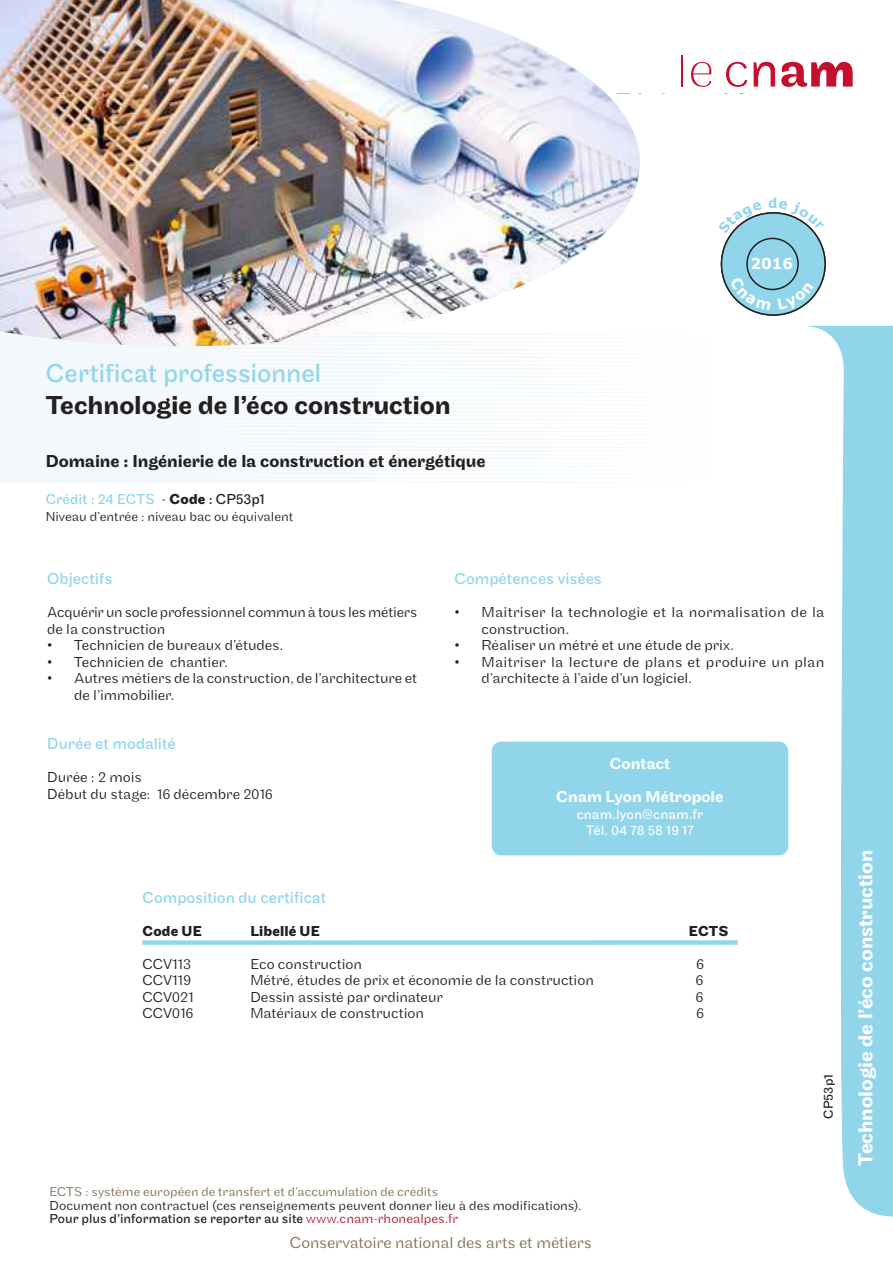
<style>
.page{position:relative;width:893px;height:1263px;background:#fff}
.page>*{position:absolute;margin:0;border:0;box-sizing:border-box;transform-origin:0 0}
.titre_orange{font:500 27px "Maple";letter-spacing:-.005em;color:#231f20}
.Titre_en_tête{font:27px "Maple";letter-spacing:-.01em;color:#91d5ea}
.titre_orange-2{font:500 21px "Maple";letter-spacing:-.005em;color:#fff}
.titre_orange-3{font:500 18px "Maple";letter-spacing:-.005em;color:#231f20}
.titre_orange-4{font:16.5px "Maple";color:#91d5ea}
.Texte_courant{font:300 16.5px "Maple";letter-spacing:-.005em;color:#806f57}
.t1{font:500 16.5px "Maple";color:#fff}
.Texte_courant-2{font:16.5px "Maple";color:#91d5ea}
.titre_orange-5{font:300 15px/16.5px "Maple";color:#231f20}
.Texte_courant-3{font:15px "Maple";color:#91d5ea}
.titre_orange-6{font:700 15px "Maple";letter-spacing:.005em;color:#231f20}
.t2{font:700 15px "Verdana";color:#fff}
.t3{font:14.25px "Maple";color:#fff}
.titre_orange-7{font:300 13.5px "Maple";letter-spacing:.005em;color:#231f20}
.titre_orange-8{font:13.5px "Maple";letter-spacing:.005em;color:#231f20}
.Texte_courant-4{font:300 13.5px "Maple";color:#231f20}
.Texte_courant-5{font:13.5px "Maple";letter-spacing:.005em;color:#231f20}
.texte_colonne{font:300 13.2px "Maple";letter-spacing:.005em;color:#806f57}
.s1{font-weight:300;color:#231f20}
.s2{font-weight:700;color:#231f20}
.s3{color:#231f20}
.s4{font-weight:300;color:#ad1730}
</style>
<div class="page">
<svg style="left:0;top:346px;width:599px;height:136px;fill:#f2f8fc"></svg>
<svg style="left:806px;top:325px;width:87px;height:892px;fill:#91d5ea"></svg>
<div style="left:721px;top:213px;width:104px;height:102px;background:#91d5ea;border-radius:50%"></div>
<div style="left:721px;top:212px;width:105px;height:104px;border:2px solid #231f20;border-radius:50%"></div>
<div style="left:746px;top:238px;width:53px;height:52px;border:2px solid #231f20;border-radius:50%"></div>
<svg style="left:691px;top:62px;width:20px;height:25px"></svg>
<hr style="left:681px;top:55px;width:2px;height:32px;background:#c3102e">
<svg style="left:726px;top:62px;width:21px;height:25px"></svg>
<svg style="left:754px;top:62px;width:21px;height:25px"></svg>
<svg style="left:781px;top:62px;width:72px;height:25px"></svg>
<img style="left:0;top:0;width:640px;height:346px">
<div style="left:492px;top:742px;width:296px;height:113px;background:#91d5ea;border-radius:10px"></div>
<div style="left:142px;top:940px;width:596px;height:5px;background:#91d5ea"></div>
<svg style="left:731px;top:213px;width:31px;height:20px"></svg>
<svg style="left:768px;top:212px;width:45px;height:18px"></svg>
<svg style="left:730px;top:276px;width:41px;height:34px"></svg>
<svg style="left:777px;top:282px;width:37px;height:28px"></svg>
<p class="t2" style="left:750px;top:252px;width:44px">2016</p>
<p class="Titre_en_tête" style="left:46px;top:358px;width:277px">Certificat professionnel</p>
<p class="titre_orange" style="left:46px;top:389px;width:407px">Technologie de l’éco construction</p>
<p class="titre_orange-3" style="left:46px;top:451px;width:441px">Domaine : Ingénierie de la construction et énergétique</p>
<p class="Texte_courant-3" style="left:46px;top:491px;width:221px">Crédit : 24 ECTS <span class="s1">-</span> <span class="s2">Code</span> <span class="s3">: CP53p1</span></p>
<p class="Texte_courant-4" style="left:46px;top:509px;width:249px">Niveau d’entrée : niveau bac ou équivalent</p>
<p class="titre_orange-4" style="left:47px;top:569px;width:67px">Objectifs</p>
<p class="titre_orange-5" style="left:47px;top:604px;width:371px">Acquérir un socle professionnel commun à tous les métiers de la construction</p>
<p class="titre_orange-5" style="left:47px;top:637px;width:238px">• Technicien de bureaux d’études.</p>
<p class="titre_orange-5" style="left:47px;top:654px;width:182px">• Technicien de chantier.</p>
<p class="titre_orange-5" style="left:74px;top:670px;width:344px;text-indent:-27px">• Autres métiers de la construction, de l’architecture et de l’immobilier.</p>
<p class="titre_orange-4" style="left:47px;top:734px;width:130px">Durée et modalité</p>
<p class="titre_orange-5" style="left:47px;top:769px;width:96px">Durée : 2 mois</p>
<p class="titre_orange-5" style="left:47px;top:786px;width:227px">Début du stage: 16 décembre 2016</p>
<p class="titre_orange-4" style="left:454px;top:569px;width:149px">Compétences visées</p>
<p class="titre_orange-5" style="left:481px;top:604px;width:344px;text-indent:-27px">• Maitriser la technologie et la normalisation de la construction.</p>
<p class="titre_orange-5" style="left:454px;top:637px;width:281px">• Réaliser un métré et une étude de prix.</p>
<p class="titre_orange-5" style="left:481px;top:654px;width:344px;text-indent:-27px">• Maitriser la lecture de plans et produire un plan d’architecte à l’aide d’un logiciel.</p>
<p class="t1" style="left:610px;top:754px;width:62px">Contact</p>
<p class="t1" style="left:556px;top:787px;width:169px">Cnam Lyon Métropole</p>
<p class="t3" style="left:577px;top:806px;width:128px">cnam.lyon@cnam.fr</p>
<p class="t3" style="left:586px;top:823px;width:109px">Tél. 04 78 58 19 17</p>
<p class="Texte_courant-2" style="left:142px;top:888px;width:185px">Composition du certificat</p>
<p class="titre_orange-6" style="left:142px;top:922px;width:61px">Code UE</p>
<p class="titre_orange-6" style="left:250px;top:922px;width:71px">Libellé UE</p>
<p class="titre_orange-6" style="left:689px;top:922px;width:41px">ECTS</p>
<p class="titre_orange-5" style="left:142px;top:956px;width:50px">CCV113</p>
<p class="titre_orange-5" style="left:250px;top:956px;width:113px">Eco construction</p>
<p class="titre_orange-5" style="left:696px;top:956px;width:10px">6</p>
<p class="titre_orange-5" style="left:142px;top:972px;width:50px">CCV119</p>
<p class="titre_orange-5" style="left:250px;top:972px;width:345px">Métré, études de prix et économie de la construction</p>
<p class="titre_orange-5" style="left:695px;top:972px;width:10px">6</p>
<p class="titre_orange-5" style="left:142px;top:989px;width:53px">CCV021</p>
<p class="titre_orange-5" style="left:250px;top:989px;width:194px">Dessin assisté par ordinateur</p>
<p class="titre_orange-5" style="left:695px;top:989px;width:10px">6</p>
<p class="titre_orange-5" style="left:142px;top:1005px;width:53px">CCV016</p>
<p class="titre_orange-5" style="left:250px;top:1005px;width:175px">Matériaux de construction</p>
<p class="titre_orange-5" style="left:696px;top:1005px;width:10px">6</p>
<p class="texte_colonne" style="left:50px;top:1184px;width:390px">ECTS : système européen de transfert et d’accumulation de crédits</p>
<p class="titre_orange-7" style="left:50px;top:1197px;width:534px">Document non contractuel (ces renseignements peuvent donner lieu à des modifications).</p>
<p class="titre_orange-8" style="left:50px;top:1211px;width:410px">Pour plus d’information se reporter au site <span class="s4">www.cnam-rhonealpes.fr</span></p>
<p class="Texte_courant" style="left:290px;top:1233px;width:303px">Conservatoire national des arts et métiers</p>
<p class="Texte_courant-5" style="left:821px;top:1119px;width:46px;rotate:-90deg">CP53p1</p>
<p class="titre_orange-2" style="left:853px;top:1165px;width:317px;rotate:-90deg">Technologie de l’éco construction</p>
</div>
